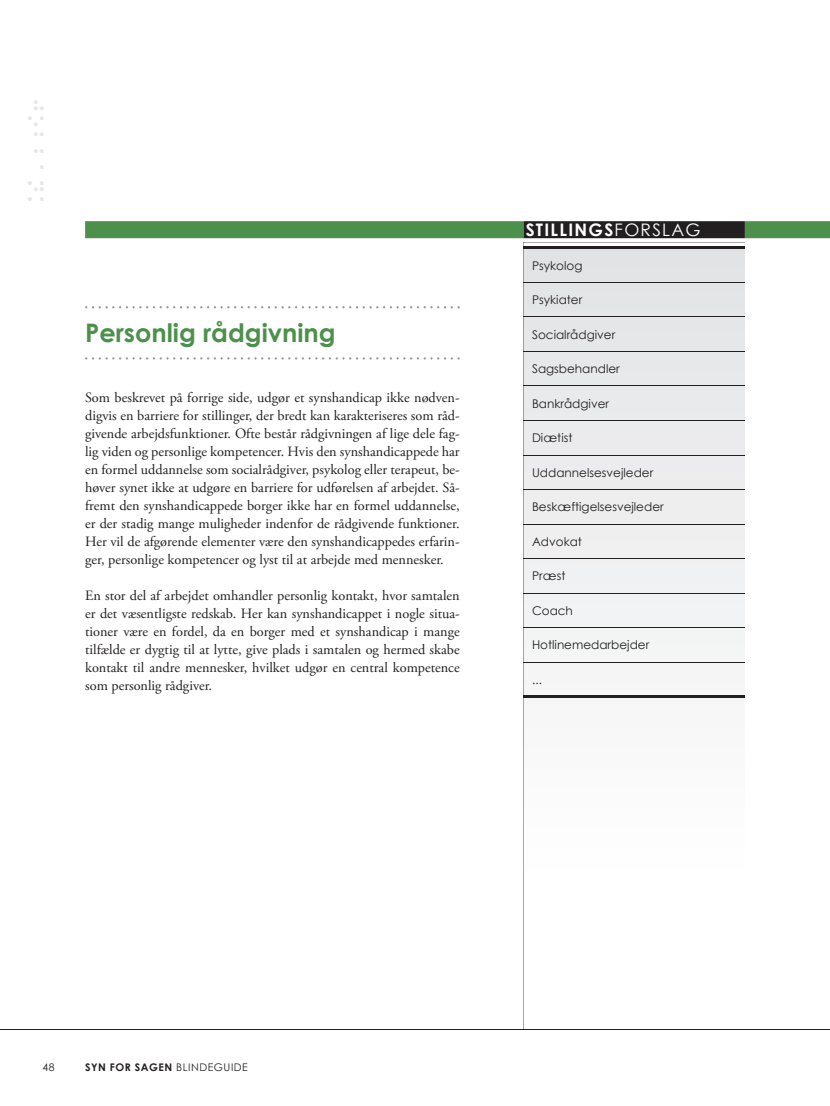
<style>
.page{position:relative;width:830px;height:1106px;background:#fff}
.page>*{position:absolute;margin:0;border:0;box-sizing:border-box;transform-origin:0 0}
.t1{font:700 25.5px "Century Gothic";color:#4d904c}
.t2{font:22.5px "Braille";color:#e6e7e9}
.t3{font:700 17.25px "Century Gothic";letter-spacing:.075em;color:#fff}
.t4{font:14.25px/18px "Adobe Garamond Pro";color:#231f20;text-align:justify}
.t5{font:12px "Century Gothic";color:#231f20}
.t6{font:700 10.5px "Century Gothic";letter-spacing:.05em;color:#231f20}
.t7{font:10.5px "Century Gothic";color:#231f20}
.s1{font-weight:400}
</style>
<div class="page">
<svg style="left:523px;top:242px;width:221px;height:787px"></svg>
<hr style="left:523px;top:247px;width:221px;height:2px;background:#231f20">
<hr style="left:523px;top:282px;width:221px;height:1px;background:#231f20">
<hr style="left:523px;top:317px;width:221px;height:1px;background:#231f20">
<hr style="left:523px;top:351px;width:221px;height:1px;background:#231f20">
<hr style="left:523px;top:386px;width:221px;height:1px;background:#231f20">
<hr style="left:523px;top:420px;width:221px;height:1px;background:#231f20">
<hr style="left:523px;top:455px;width:221px;height:1px;background:#231f20">
<hr style="left:523px;top:489px;width:221px;height:1px;background:#231f20">
<hr style="left:523px;top:524px;width:221px;height:1px;background:#231f20">
<hr style="left:523px;top:558px;width:221px;height:1px;background:#231f20">
<hr style="left:523px;top:593px;width:221px;height:1px;background:#231f20">
<hr style="left:523px;top:627px;width:221px;height:1px;background:#231f20">
<hr style="left:523px;top:695px;width:221px;height:3px;background:#231f20">
<hr style="left:523px;top:662px;width:221px;height:1px;background:#231f20">
<svg style="left:85px;top:306px;width:374px;height:2px"></svg>
<svg style="left:85px;top:357px;width:374px;height:2px"></svg>
<hr style="left:0;top:1029px;width:829px;height:1px;background:#231f20">
<svg style="left:85px;top:221px;width:745px;height:17px;background:#427041"></svg>
<h2 class="t2" style="left:48px;top:97px;width:115px;rotate:90deg">Jobbank</h2>
<h1 class="t1" style="left:85px;top:317px;width:252px">Personlig rådgivning</h1>
<p class="t4" style="left:85px;top:389px;width:376px">Som beskrevet på forrige side, udgør et synshandicap ikke nødven&shy;digvis en barriere for stillinger, der bredt kan karakteriseres som råd&shy;givende arbejdsfunktioner. Ofte består rådgivningen af lige dele fag&shy;lig viden og personlige kompetencer. Hvis den synshandicappede har en formel uddannelse som socialrådgiver, psykolog eller terapeut, be&shy;høver synet ikke at udgøre en barriere for udførelsen af arbejdet. Så&shy;fremt den synshandicappede borger ikke har en formel uddannelse, er der stadig mange muligheder indenfor de rådgivende funktioner.<br>Her vil de afgørende elementer være den synshandicappedes erfarin&shy;ger, personlige kompetencer og lyst til at arbejde med mennesker.</p>
<p class="t4" style="left:85px;top:587px;width:376px">En stor del af arbejdet omhandler personlig kontakt, hvor samtalen er det væsentligste redskab. Her kan synshandicappet i nogle situa&shy;tioner være en fordel, da en borger med et synshandicap i mange tilfælde er dygtig til at lytte, give plads i samtalen og hermed skabe kontakt til andre mennesker, hvilket udgør en central kompetence som personlig rådgiver.</p>
<p class="t3" style="left:525px;top:219px;width:176px">STILLINGS<span class="s1">FORSLAG</span></p>
<p class="t5" style="left:531px;top:257px;width:52px">Psykolog</p>
<p class="t5" style="left:531px;top:292px;width:52px">Psykiater</p>
<p class="t5" style="left:531px;top:326px;width:85px">Socialrådgiver</p>
<p class="t5" style="left:531px;top:361px;width:89px">Sagsbehandler</p>
<p class="t5" style="left:531px;top:395px;width:78px">Bankrådgiver</p>
<p class="t5" style="left:531px;top:430px;width:42px">Diætist</p>
<p class="t5" style="left:531px;top:465px;width:123px">Uddannelsesvejleder</p>
<p class="t5" style="left:531px;top:499px;width:133px">Beskæftigelsesvejleder</p>
<p class="t5" style="left:531px;top:534px;width:51px">Advokat</p>
<p class="t5" style="left:531px;top:568px;width:35px">Præst</p>
<p class="t5" style="left:531px;top:603px;width:42px">Coach</p>
<p class="t5" style="left:531px;top:637px;width:119px">Hotlinemedarbejder</p>
<p class="t5" style="left:531px;top:672px;width:11px">...</p>
<p class="t7" style="left:43px;top:1060px;width:14px">48</p>
<p class="t6" style="left:85px;top:1060px;width:164px">SYN FOR SAGEN <span class="s1">BLINDEGUIDE</span></p>
</div>
